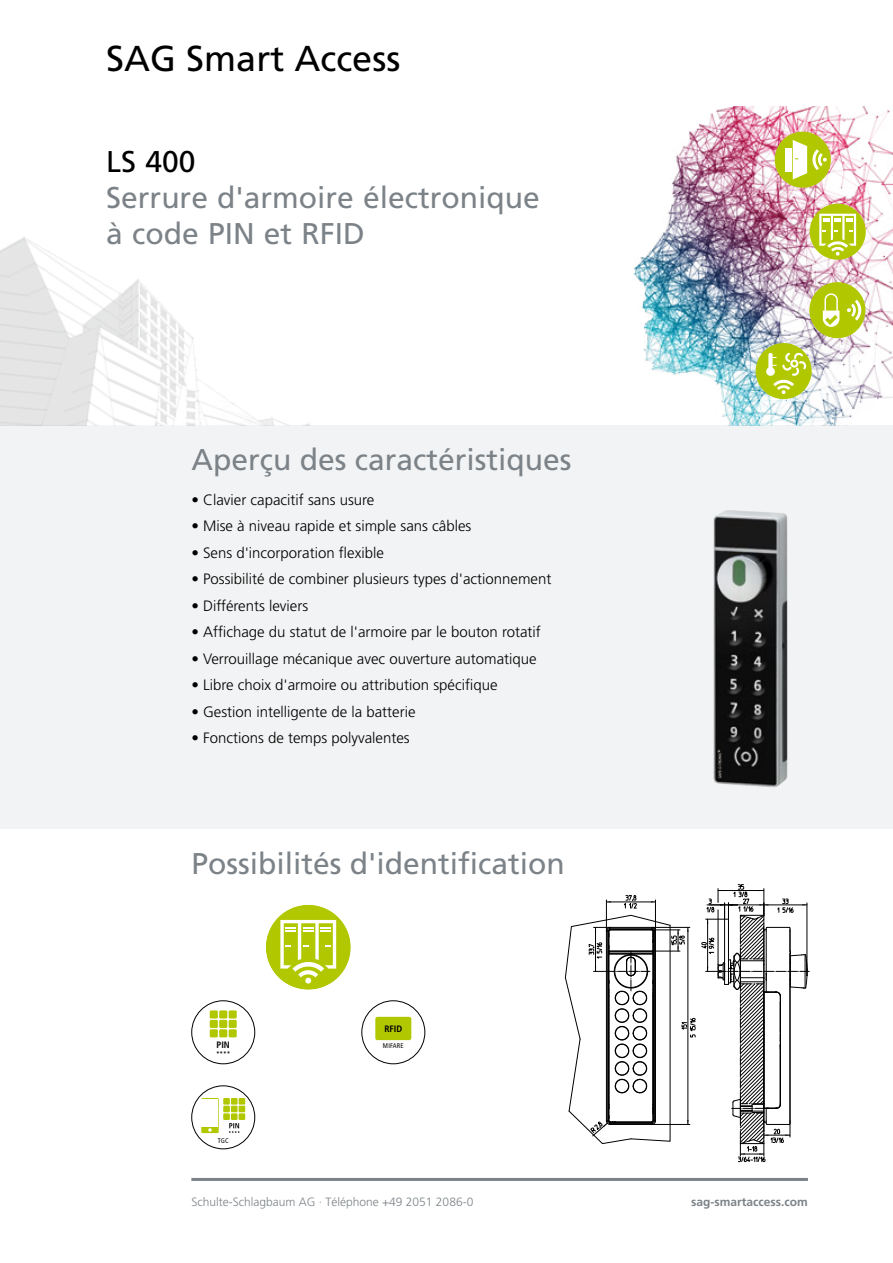
<style>
.page{position:relative;width:893px;height:1263px;background:#fff}
.page>*{position:absolute;margin:0;border:0;box-sizing:border-box;transform-origin:0 0}
.t1{font:36px "Frutiger";color:#000}
.t2{font:30px/36px "Frutiger";color:#7c8388}
.t3{font:30px "Frutiger";color:#000}
.t4{font:300 15px "Frutiger";color:#000}
.t5{font:300 12px "Frutiger";color:#7c8388}
.t6{font:700 12px "Frutiger";color:#7c8388}
.t7{font:700 condensed 9.3px "Frutiger";color:#000}
.t8{font:700 condensed 6.9px "Frutiger";color:#000}
.t9{font:condensed 6.75px "Frutiger";letter-spacing:.025em;color:#000}
</style>
<div class="page">
<hr style="left:606px;top:902px;width:49px;height:1px;background:#000">
<hr style="left:606px;top:900px;width:1px;height:31px;background:#000">
<hr style="left:655px;top:900px;width:1px;height:31px;background:#000">
<svg style="left:624px;top:895px;width:12px;height:13px"></svg>
<svg style="left:565px;top:915px;width:130px;height:229px"></svg>
<svg style="left:702px;top:884px;width:107px;height:278px"></svg>
<div style="left:0;top:425px;width:893px;height:404px;background:#f2f3f4"></div>
<hr style="left:191px;top:1178px;width:617px;height:3px;background:#7c8388">
<img style="left:647px;top:106px;width:246px;height:319px">
<div style="left:775px;top:132px;width:56px;height:56px;background:#b1c800;border-radius:50%"></div>
<div style="left:785px;top:148px;width:6px;height:23px;background:#fff"></div>
<svg style="left:793px;top:140px;width:34px;height:39px"></svg>
<div style="left:810px;top:204px;width:56px;height:56px;background:#b1c800;border-radius:50%"></div>
<svg style="left:819px;top:214px;width:37px;height:42px"></svg>
<div style="left:809px;top:282px;width:56px;height:56px;background:#b1c800;border-radius:50%"></div>
<svg style="left:847px;top:300px;width:15px;height:21px"></svg>
<svg style="left:823px;top:293px;width:16px;height:34px"></svg>
<div style="left:756px;top:343px;width:56px;height:56px;background:#b1c800;border-radius:50%"></div>
<svg style="left:766px;top:353px;width:40px;height:41px"></svg>
<img style="left:0;top:237px;width:647px;height:188px">
<div style="left:210px;top:1010px;width:8px;height:8px;background:#b1c800"></div>
<div style="left:210px;top:1020px;width:8px;height:8px;background:#b1c800"></div>
<div style="left:210px;top:1029px;width:8px;height:8px;background:#b1c800"></div>
<div style="left:219px;top:1010px;width:8px;height:8px;background:#b1c800"></div>
<div style="left:219px;top:1020px;width:8px;height:8px;background:#b1c800"></div>
<div style="left:219px;top:1029px;width:8px;height:8px;background:#b1c800"></div>
<div style="left:229px;top:1010px;width:8px;height:8px;background:#b1c800"></div>
<div style="left:229px;top:1020px;width:8px;height:8px;background:#b1c800"></div>
<div style="left:229px;top:1029px;width:8px;height:8px;background:#b1c800"></div>
<div style="left:191px;top:1000px;width:64px;height:64px;border:1px solid #000;border-radius:50%"></div>
<div style="left:375px;top:1017px;width:36px;height:23px;background:#b1c800;border-radius:2px"></div>
<div style="left:361px;top:1000px;width:64px;height:64px;border:1px solid #000;border-radius:50%"></div>
<svg style="left:191px;top:1085px;width:64px;height:64px"></svg>
<svg style="left:201px;top:1098px;width:18px;height:35px"></svg>
<div style="left:202px;top:1100px;width:16px;height:27px;background:#fff"></div>
<svg style="left:208px;top:1128px;width:4px;height:4px"></svg>
<div style="left:223px;top:1098px;width:7px;height:6px;background:#b1c800"></div>
<div style="left:223px;top:1106px;width:7px;height:6px;background:#b1c800"></div>
<div style="left:223px;top:1113px;width:7px;height:7px;background:#b1c800"></div>
<div style="left:231px;top:1098px;width:7px;height:6px;background:#b1c800"></div>
<div style="left:231px;top:1106px;width:7px;height:6px;background:#b1c800"></div>
<div style="left:231px;top:1113px;width:7px;height:7px;background:#b1c800"></div>
<svg style="left:239px;top:1098px;width:6px;height:14px"></svg>
<div style="left:239px;top:1113px;width:6px;height:7px;background:#b1c800"></div>
<svg style="left:229px;top:1123px;width:11px;height:10px"></svg>
<div style="left:191px;top:1085px;width:64px;height:64px;border:1px solid #000;border-radius:50%"></div>
<div style="left:266px;top:905px;width:85px;height:85px;background:#b1c800;border-radius:50%"></div>
<svg style="left:280px;top:920px;width:56px;height:64px"></svg>
<img style="left:713px;top:510px;width:74px;height:277px">
<h1 class="t1" style="left:106px;top:37px;width:296px">SAG Smart Access</h1>
<h2 class="t3" style="left:106px;top:144px;width:91px">LS 400</h2>
<h2 class="t2" style="left:106px;top:179px;width:435px">Serrure d'armoire électronique à code PIN et RFID</h2>
<h2 class="t2" style="left:191px;top:441px;width:382px">Aperçu des caractéristiques</h2>
<p class="t4" style="left:191px;top:491px;width:185px">• Clavier capacitif sans usure</p>
<p class="t4" style="left:191px;top:518px;width:282px">• Mise à niveau rapide et simple sans câbles</p>
<p class="t4" style="left:191px;top:544px;width:194px">• Sens d'incorporation flexible</p>
<p class="t4" style="left:191px;top:571px;width:362px">• Possibilité de combiner plusieurs types d'actionnement</p>
<p class="t4" style="left:191px;top:597px;width:118px">• Différents leviers</p>
<p class="t4" style="left:191px;top:624px;width:351px">• Affichage du statut de l'armoire par le bouton rotatif</p>
<p class="t4" style="left:191px;top:650px;width:347px">• Verrouillage mécanique avec ouverture automatique</p>
<p class="t4" style="left:191px;top:677px;width:308px">• Libre choix d'armoire ou attribution spécifique</p>
<p class="t4" style="left:191px;top:703px;width:226px">• Gestion intelligente de la batterie</p>
<p class="t4" style="left:191px;top:730px;width:220px">• Fonctions de temps polyvalentes</p>
<h2 class="t2" style="left:191px;top:845px;width:375px">Possibilités d'identification</h2>
<p class="t7" style="left:217px;top:1039px;width:15px">PIN</p>
<p class="t8" style="left:216px;top:1049px;width:16px">****</p>
<p class="t9" style="left:218px;top:1136px;width:12px">TGC</p>
<p class="t7" style="left:384px;top:1023px;width:19px">RFID</p>
<p class="t9" style="left:383px;top:1041px;width:22px">MIFARE</p>
<p class="t5" style="left:191px;top:1195px;width:283px">Schulte-Schlagbaum AG · Téléphone +49 2051 2086-0</p>
<p class="t6" style="left:691px;top:1195px;width:118px">sag-smartaccess.com</p>
</div>
